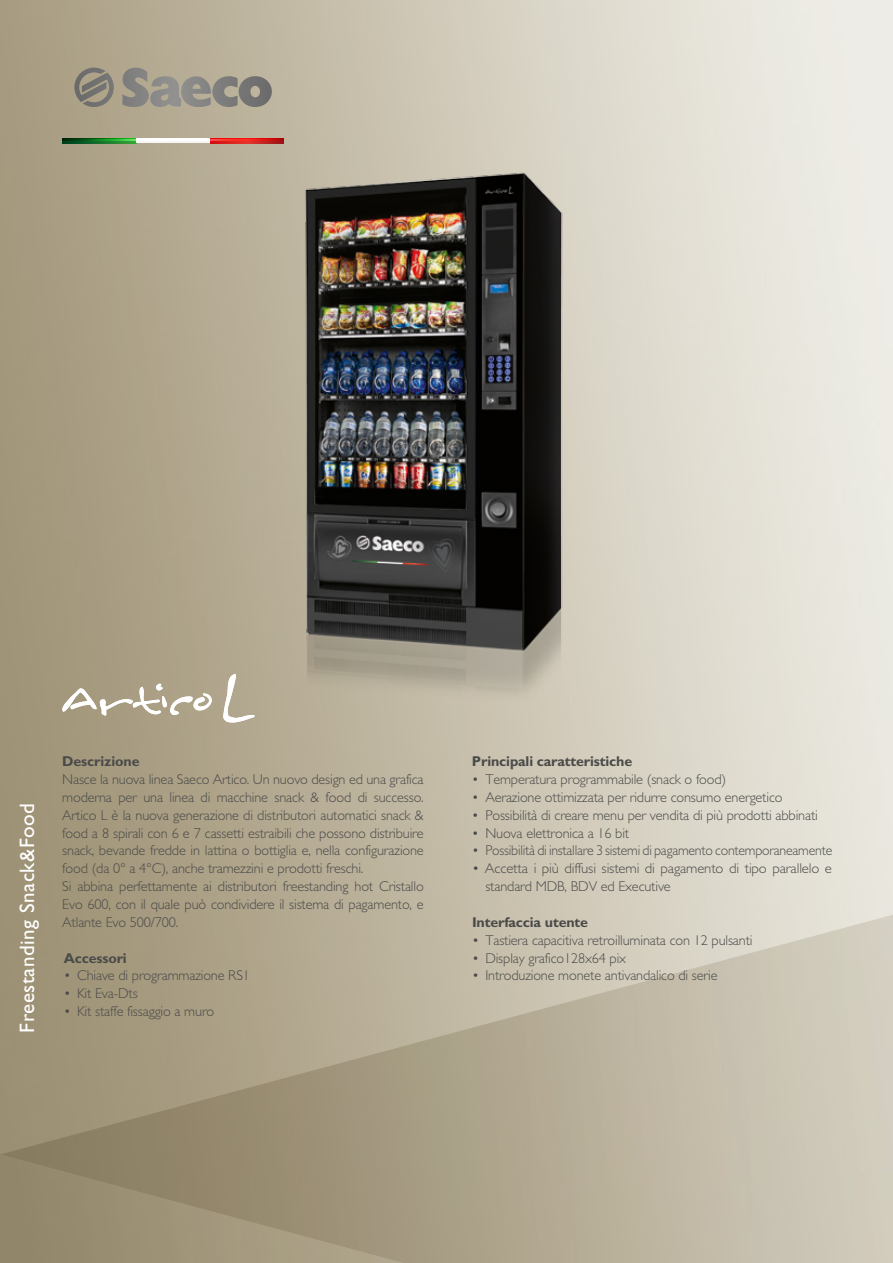
<style>
.page{position:relative;width:893px;height:1263px;background:#fff}
.page>*{position:absolute;margin:0;border:0;box-sizing:border-box;transform-origin:0 0}
.t1{font:21px "Gill Sans Std";letter-spacing:.025em;color:#fff}
.t2{font:300 14.25px/17.9px "Gill Sans Std";letter-spacing:-.01em;color:#4a4a49}
.t3{font:700 14.25px "Gill Sans Std";letter-spacing:-.01em;color:#4a4a49}
</style>
<div class="page">
<img style="left:0;top:0;width:893px;height:912px">
<svg style="left:0;top:912px;width:893px;height:351px;background:#b8af99"></svg>
<svg style="left:0;top:1154px;width:450px;height:109px;background:#9b8f74"></svg>
<svg style="left:62px;top:139px;width:75px;height:4px"></svg>
<hr style="left:137px;top:139px;width:74px;height:4px;background:#f6f6f6">
<svg style="left:211px;top:140px;width:73px;height:3px"></svg>
<hr style="left:63px;top:139px;width:221px;height:1px;background:#fff">
<svg style="left:74px;top:68px;width:198px;height:39px;background:#979287"></svg>
<img style="left:237px;top:156px;width:398px;height:576px">
<svg style="left:62px;top:683px;width:150px;height:33px"></svg>
<svg style="left:223px;top:674px;width:32px;height:48px"></svg>
<h1 class="t1" style="left:15px;top:1033px;width:231px;rotate:-90deg">Freestanding Snack&amp;Food</h1>
<p class="t3" style="left:62px;top:753px;width:79px">Descrizione</p>
<p class="t2" style="left:62px;top:770px;width:363px">Nasce la nuova linea Saeco Artico. Un nuovo design ed una grafica moderna per una linea di macchine snack &amp; food di successo.<br>Artico L è la nuova generazione di distributori automatici snack &amp; food a 8 spirali con 6 e 7 cassetti estraibili che possono distribuire snack, bevande fredde in lattina o bottiglia e, nella configurazione food (da 0° a 4°C), anche tramezzini e prodotti freschi.<br>Si abbina perfettamente ai distributori freestanding hot Cristallo Evo 600, con il quale può condividere il sistema di pagamento, e Atlante Evo 500/700.</p>
<p class="t3" style="left:64px;top:949px;width:64px">Accessori</p>
<p class="t2" style="left:64px;top:967px;width:188px">• Chiave di programmazione RS1</p>
<p class="t2" style="left:64px;top:985px;width:75px">• Kit Eva-Dts</p>
<p class="t2" style="left:64px;top:1003px;width:152px">• Kit staffe fissaggio a muro</p>
<p class="t3" style="left:472px;top:753px;width:162px">Principali caratteristiche</p>
<p class="t2" style="left:472px;top:770px;width:256px">• Temperatura programmabile (snack o food)</p>
<p class="t2" style="left:472px;top:788px;width:312px">• Aerazione ottimizzata per ridurre consumo energetico</p>
<p class="t2" style="left:472px;top:806px;width:347px">• Possibilità di creare menu per vendita di più prodotti abbinati</p>
<p class="t2" style="left:472px;top:824px;width:159px">• Nuova elettronica a 16 bit</p>
<p class="t2" style="left:472px;top:842px;width:362px">• Possibilità di installare 3 sistemi di pagamento contemporaneamente</p>
<p class="t2" style="left:485px;top:860px;width:348px;text-indent:-13px">• Accetta i più diffusi sistemi di pagamento di tipo parallelo e standard MDB, BDV ed Executive</p>
<p class="t3" style="left:472px;top:913px;width:118px">Interfaccia utente</p>
<p class="t2" style="left:472px;top:931px;width:282px">• Tastiera capacitiva retroilluminata con 12 pulsanti</p>
<p class="t2" style="left:472px;top:949px;width:156px">• Display grafico128x64 pix</p>
<p class="t2" style="left:472px;top:967px;width:247px">• Introduzione monete antivandalico di serie</p>
</div>
